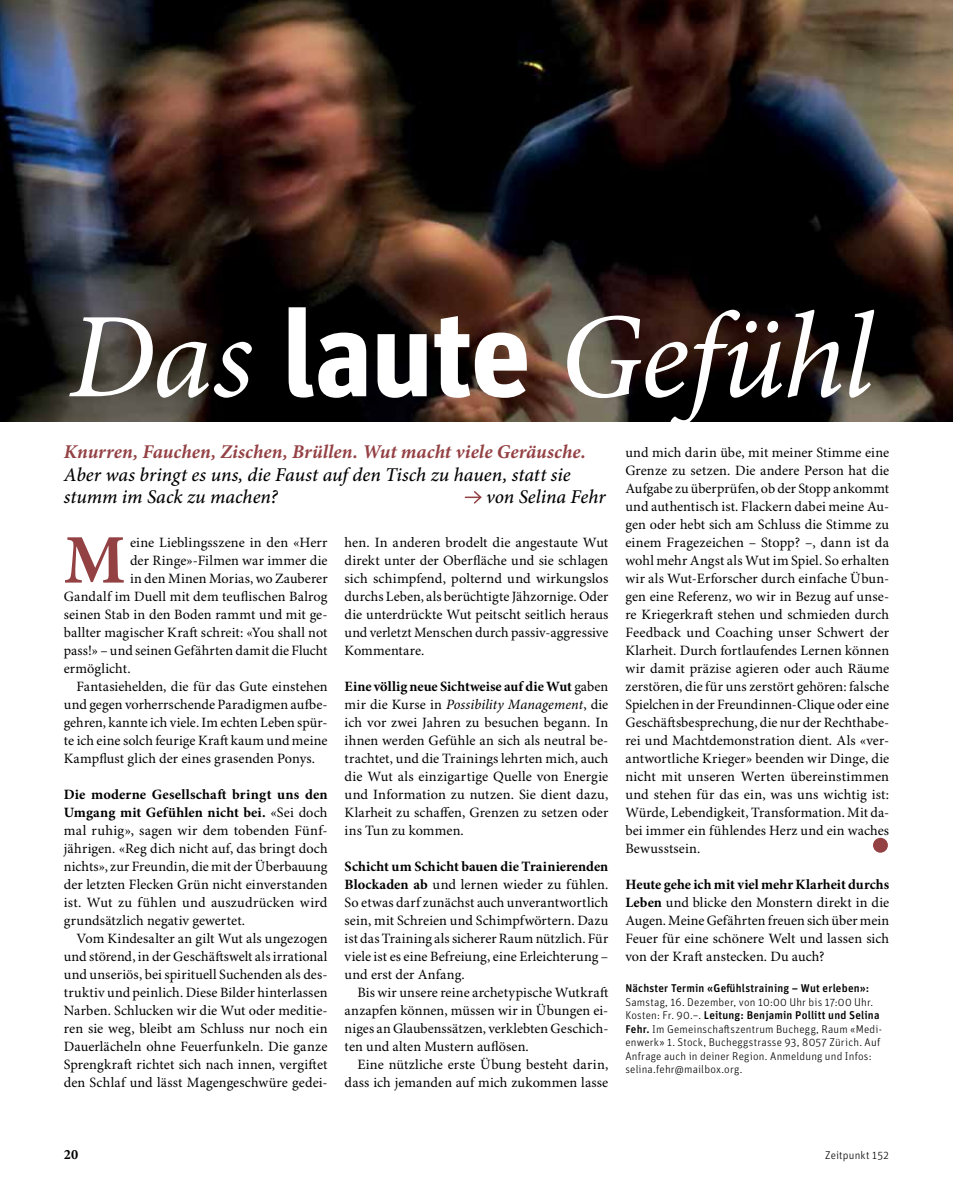
<style>
.page{position:relative;width:953px;height:1191px;background:#fff}
.page>*{position:absolute;margin:0;border:0;box-sizing:border-box;transform-origin:0 0}
.t1{font:italic 121.5px "Minion Pro";letter-spacing:-.015em;color:#fff}
.t2{font:700 69.6px "Minion Pro";color:#944144}
.t3{font:italic 500 19.5px/22.5px "Minion Pro";color:#000}
.t4{font:italic 700 19.5px "Minion Pro";color:#944144}
.t5{font:14.25px/18px "Minion Pro";letter-spacing:.005em;color:#000;text-align:justify}
.t6{font:700 14.25px "Minion Pro";color:#000}
.t7{font:300 11.25px/13.5px "Unit OT";letter-spacing:.015em;color:#000}
.t8{font:500 11.25px "Unit OT";letter-spacing:.015em;color:#000}
.s1{font-family:"Unit OT";font-weight:700;font-style:normal}
.s2{font-weight:700}
.s3{font-weight:500}
.s4{font-style:italic}
</style>
<div class="page">
<div style="left:873px;top:837px;width:14px;height:15px;background:#944144;border-radius:50%"></div>
<img style="left:0;top:0;width:952px;height:421px">
<svg style="left:465px;top:491px;width:17px;height:13px"></svg>
<h1 class="t1" style="left:68px;top:284px;width:806px">Das <span class="s1">laute</span> Gefühl</h1>
<h3 class="t4" style="left:64px;top:440px;width:523px">Knurren, Fauchen, Zischen, Brüllen. Wut macht viele Geräusche.</h3>
<h3 class="t3" style="left:64px;top:464px;width:508px">Aber was bringt es uns, die Faust auf den Tisch zu hauen, statt sie stumm im Sack zu machen?</h3>
<p class="t5" style="left:625px;top:443px;width:265px">und mich darin übe, mit meiner Stimme eine Grenze zu setzen. Die andere Person hat die Aufgabe zu überprüfen, ob der Stopp ankommt und authentisch ist. Flackern dabei meine Au&shy;gen oder hebt sich am Schluss die Stimme zu einem Fragezeichen – Stopp? –, dann ist da wohl mehr Angst als Wut im Spiel. So erhalten wir als Wut-Erforscher durch einfache Übun&shy;gen eine Referenz, wo wir in Bezug auf unse&shy;re Kriegerkraft stehen und schmieden durch Feedback und Coaching unser Schwert der Klarheit. Durch fortlaufendes Lernen können wir damit präzise agieren oder auch Räume zerstören, die für uns zerstört gehören: falsche Spielchen in der Freundinnen-Clique oder eine Geschäftsbesprechung, die nur der Rechthabe&shy;rei und Machtdemonstration dient. Als «ver&shy;antwortliche Krieger» beenden wir Dinge, die nicht mit unseren Werten übereinstimmen und stehen für das ein, was uns wichtig ist:<br>Würde, Lebendigkeit, Transformation. Mit da&shy;bei immer ein fühlendes Herz und ein waches Bewusstsein.</p>
<p class="t5" style="left:625px;top:875px;width:265px"><span class="s2">Heute gehe ich mit viel mehr Klarheit durchs Leben</span> und blicke den Monstern direkt in die Augen. Meine Gefährten freuen sich über mein Feuer für eine schönere Welt und lassen sich von der Kraft anstecken. Du auch?</p>
<p class="t8" style="left:625px;top:981px;width:245px">Nächster Termin «Gefühlstraining – Wut erleben»:</p>
<p class="t7" style="left:625px;top:995px;width:258px">Samstag, 16. Dezember, von 10:00 Uhr bis 17:00 Uhr.<br>Kosten: Fr. 90.–. <span class="s3">Leitung: Benjamin Pollitt und Selina Fehr.</span> Im Gemeinschaftszentrum Buchegg, Raum «Medi&shy;enwerk» 1. Stock, Bucheggstrasse 93, 8057 Zürich. Auf Anfrage auch in deiner Region. Anmeldung und Infos: selina.fehr@mailbox.org.</p>
<h3 class="t3" style="left:486px;top:487px;width:121px">von Selina Fehr</h3>
<h2 class="t2" style="left:64px;top:519px;width:63px">M</h2>
<p class="t5" style="left:130px;top:533px;width:199px">eine Lieblingsszene in den «Herr</p>
<p class="t5" style="left:344px;top:533px;width:265px">hen. In anderen brodelt die angestaute Wut direkt unter der Oberfläche und sie schlagen sich schimpfend, polternd und wirkungslos durchs Leben, als berüchtigte Jähzornige. Oder die unterdrückte Wut peitscht seitlich heraus und verletzt Menschen durch passiv-aggressive Kommentare.</p>
<p class="t5" style="left:344px;top:677px;width:265px"><span class="s2">Eine völlig neue Sichtweise auf die Wut</span> gaben mir die Kurse in <span class="s4">Possibility Management</span>, die ich vor zwei Jahren zu besuchen begann. In ihnen werden Gefühle an sich als neutral be&shy;trachtet, und die Trainings lehrten mich, auch die Wut als einzigartige Quelle von Energie und Information zu nutzen. Sie dient dazu, Klarheit zu schaffen, Grenzen zu setzen oder ins Tun zu kommen.</p>
<p class="t5" style="left:344px;top:857px;width:265px"><span class="s2">Schicht um Schicht bauen die Trainierenden Blockaden ab</span> und lernen wieder zu fühlen.<br>So etwas darf zunächst auch unverantwortlich sein, mit Schreien und Schimpfwörtern. Dazu ist das Training als sicherer Raum nützlich. Für viele ist es eine Befreiung, eine Erleichterung – und erst der Anfang.</p>
<p class="t5" style="left:344px;top:983px;width:265px;text-indent:13px">Bis wir unsere reine archetypische Wutkraft anzapfen können, müssen wir in Übungen ei&shy;niges an Glaubenssätzen, verklebten Geschich&shy;ten und alten Mustern auflösen.</p>
<p class="t5" style="left:344px;top:1055px;width:265px;text-align:right">Eine nützliche erste Übung besteht darin, dass ich jemanden auf mich zukommen lasse</p>
<p class="t5" style="left:130px;top:551px;width:199px">der Ringe»-Filmen war immer die</p>
<p class="t5" style="left:130px;top:569px;width:199px">in den Minen Morias, wo Zauberer</p>
<p class="t5" style="left:64px;top:587px;width:265px">Gandalf im Duell mit dem teuflischen Balrog</p>
<p class="t5" style="left:64px;top:605px;width:265px">seinen Stab in den Boden rammt und mit ge-</p>
<p class="t5" style="left:64px;top:623px;width:265px">ballter magischer Kraft schreit: «You shall not</p>
<p class="t5" style="left:64px;top:641px;width:265px">pass!» – und seinen Gefährten damit die Flucht</p>
<p class="t5" style="left:64px;top:659px;width:68px">ermöglicht.</p>
<p class="t5" style="left:77px;top:677px;width:252px">Fantasiehelden, die für das Gute einstehen</p>
<p class="t5" style="left:64px;top:695px;width:265px">und gegen vorherrschende Paradigmen aufbe-</p>
<p class="t5" style="left:64px;top:713px;width:265px">gehren, kannte ich viele. Im echten Leben spür-</p>
<p class="t5" style="left:64px;top:731px;width:265px">te ich eine solch feurige Kraft kaum und meine</p>
<p class="t5" style="left:64px;top:749px;width:253px">Kampflust glich der eines grasenden Ponys.</p>
<p class="t5" style="left:64px;top:785px;width:265px"><span class="s2">Die moderne Gesellschaft bringt uns den Umgang mit Gefühlen nicht bei.</span> «Sei doch mal ruhig», sagen wir dem tobenden Fünf&shy;jährigen. «Reg dich nicht auf, das bringt doch nichts», zur Freundin, die mit der Überbauung der letzten Flecken Grün nicht einverstanden ist. Wut zu fühlen und auszudrücken wird grundsätzlich negativ gewertet.</p>
<p class="t5" style="left:64px;top:929px;width:265px;text-indent:13px">Vom Kindesalter an gilt Wut als ungezogen und störend, in der Geschäftswelt als irrational und unseriös, bei spirituell Suchenden als des&shy;truktiv und peinlich. Diese Bilder hinterlassen Narben. Schlucken wir die Wut oder meditie&shy;ren sie weg, bleibt am Schluss nur noch ein Dauerlächeln ohne Feuerfunkeln. Die ganze Sprengkraft richtet sich nach innen, vergiftet den Schlaf und lässt Magengeschwüre gedei-</p>
<p class="t6" style="left:64px;top:1145px;width:16px">20</p>
<p class="t7" style="left:825px;top:1148px;width:65px">Zeitpunkt 152</p>
</div>
